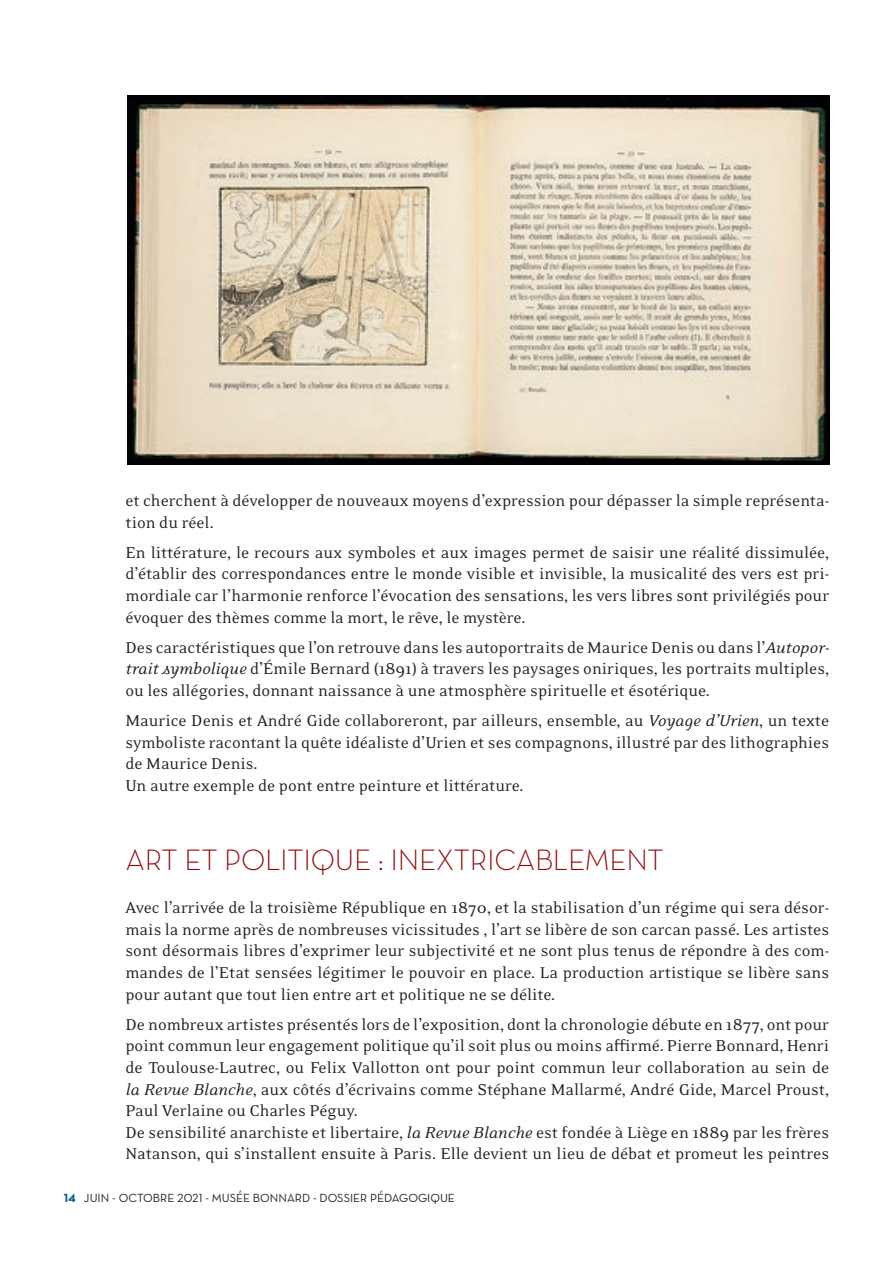
<style>
.page{position:relative;width:893px;height:1263px;background:#fff}
.page>*{position:absolute;margin:0;border:0;box-sizing:border-box;transform-origin:0 0}
.t1{font:30px "Neutraface Text Light Alt";letter-spacing:-.01em;color:#940408}
.t2{font:18px/21.6px "Eidetic Neo OT";color:#231f20}
.t3{font:12px "Neutraface Text Book Alt";color:#231f20}
.s1{font-style:italic}
.s2{font-family:"Neutraface Text Bold Alt";color:#005685}
</style>
<div class="page">
<img style="left:128px;top:96px;width:701px;height:368px">
<p class="t2" style="left:125px;top:490px;width:705px">et cherchent à développer de nouveaux moyens d’expression pour dépasser la simple représenta&shy;tion du réel.</p>
<p class="t2" style="left:125px;top:542px;width:705px;text-align:justify">En littérature, le recours aux symboles et aux images permet de saisir une réalité dissimulée, d’établir des correspondances entre le monde visible et invisible, la musicalité des vers est pri&shy;mordiale car l’harmonie renforce l’évocation des sensations, les vers libres sont privilégiés pour évoquer des thèmes comme la mort, le rêve, le mystère.</p>
<p class="t2" style="left:125px;top:637px;width:705px;text-align:justify">Des caractéristiques que l’on retrouve dans les autoportraits de Maurice Denis ou dans l’<span class="s1">Autopor&shy;trait symbolique</span> d’Émile Bernard (1891) à travers les paysages oniriques, les portraits multiples, ou les allégories, donnant naissance à une atmosphère spirituelle et ésotérique.</p>
<p class="t2" style="left:125px;top:710px;width:705px">Maurice Denis et André Gide collaboreront, par ailleurs, ensemble, au <span class="s1">Voyage d’Urien</span>, un texte symboliste racontant la quête idéaliste d’Urien et ses compagnons, illustré par des lithographies de Maurice Denis.<br>Un autre exemple de pont entre peinture et littérature.</p>
<h1 class="t1" style="left:125px;top:841px;width:540px">ART ET POLITIQUE : INEXTRICABLEMENT</h1>
<p class="t2" style="left:125px;top:897px;width:705px;text-align:justify">Avec l’arrivée de la troisième République en 1870, et la stabilisation d’un régime qui sera désor&shy;mais la norme après de nombreuses vicissitudes , l’art se libère de son carcan passé. Les artistes sont désormais libres d’exprimer leur subjectivité et ne sont plus tenus de répondre à des com&shy;mandes de l’Etat sensées légitimer le pouvoir en place. La production artistique se libère sans pour autant que tout lien entre art et politique ne se délite.</p>
<p class="t2" style="left:125px;top:1014px;width:705px">De nombreux artistes présentés lors de l’exposition, dont la chronologie débute en 1877, ont pour point commun leur engagement politique qu’il soit plus ou moins affirmé. Pierre Bonnard, Henri de Toulouse-Lautrec, ou Felix Vallotton ont pour point commun leur collaboration au sein de <span class="s1">la Revue Blanche</span>, aux côtés d’écrivains comme Stéphane Mallarmé, André Gide, Marcel Proust, Paul Verlaine ou Charles Péguy.<br>De sensibilité anarchiste et libertaire, <span class="s1">la Revue Blanche</span> est fondée à Liège en 1889 par les frères Natanson, qui s’installent ensuite à Paris. Elle devient un lieu de débat et promeut les peintres</p>
<p class="t3" style="left:64px;top:1191px;width:393px"><span class="s2">14</span> JUIN - OCTOBRE 2021 - MUSÉE BONNARD - DOSSIER PÉDAGOGIQUE</p>
</div>
